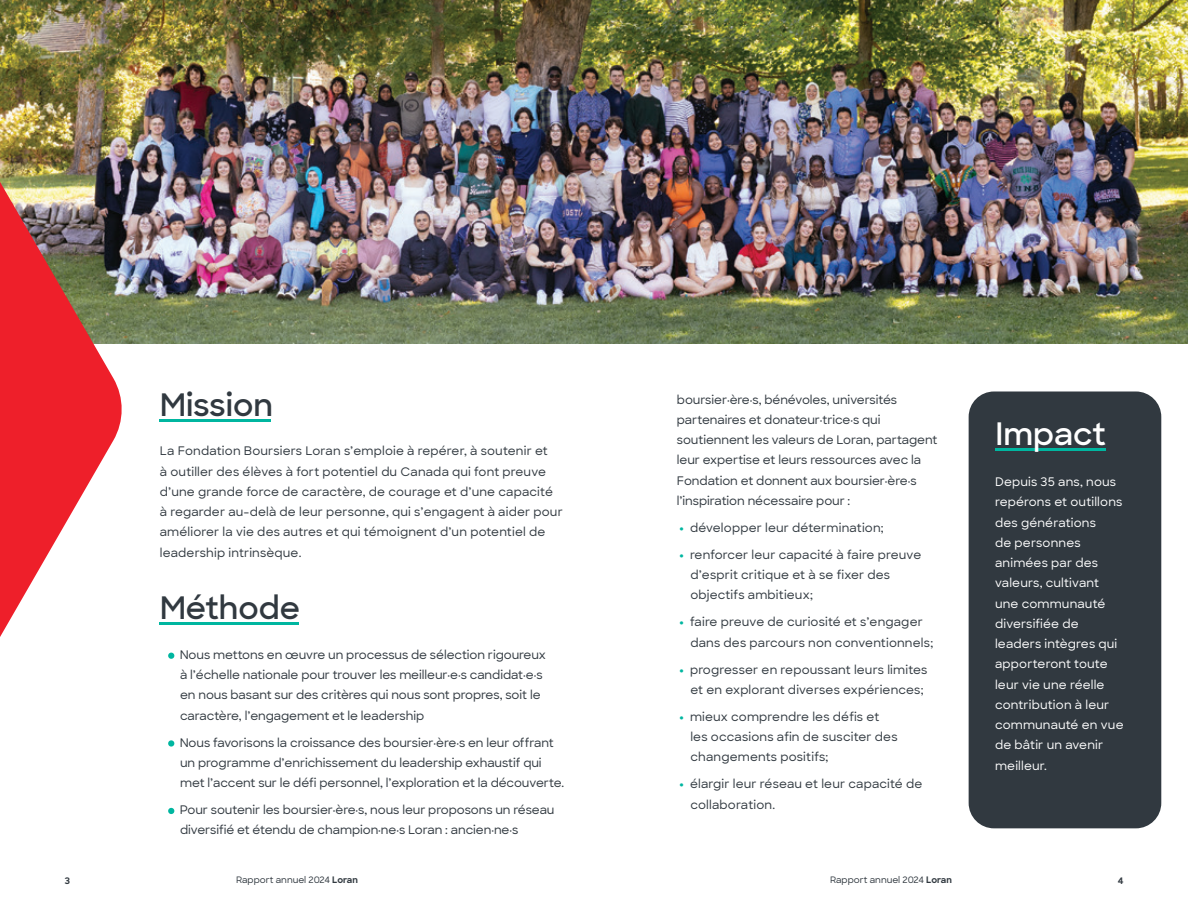
<style>
.page{position:relative;width:1188px;height:918px;background:#fff}
.page>*{position:absolute;margin:0;border:0;box-sizing:border-box;transform-origin:0 0}
.t1{font:600 31.5px "Sharp Sans";color:#313940}
.t2{font:600 31.5px "Sharp Sans";color:#fff}
.t3{font:500 12px/20.2px "Sharp Sans";letter-spacing:-.005em;color:#313940}
.t4{font:500 12px/20.2px "Sharp Sans";letter-spacing:.015em;color:#313940}
.t5{font:500 12px/20.2px "Sharp Sans";letter-spacing:.015em;color:#fff}
.t6{font:500 9px "Sharp Sans";color:#313940}
.t7{font:700 9px "Sharp Sans";color:#313940}
.s1{font-weight:800;color:#00b6a0}
.s2{font-weight:700}
</style>
<div class="page">
<img style="left:0;top:0;width:1188px;height:343px">
<hr style="left:160px;top:623px;width:139px;height:2px;background:#00b6a0">
<hr style="left:160px;top:419px;width:111px;height:2px;background:#00b6a0">
<img style="left:0;top:131px;width:124px;height:506px">
<div style="left:969px;top:392px;width:192px;height:436px;background:#313940;border-radius:25px"></div>
<hr style="left:995px;top:449px;width:110px;height:2px;background:#00b6a0">
<h1 class="t1" style="left:160px;top:382px;width:115px">Mission</h1>
<p class="t4" style="left:160px;top:440px;width:404px">La Fondation Boursiers Loran s’emploie à repérer, à soutenir et<br>à outiller des élèves à fort potentiel du Canada qui font preuve d’une grande force de caractère, de courage et d’une capacité à regarder au-delà de leur personne, qui s’engagent à aider pour améliorer la vie des autres et qui témoignent d’un potentiel de leadership intrinsèque.</p>
<h1 class="t1" style="left:160px;top:584px;width:142px">Méthode</h1>
<p class="t3" style="left:180px;top:644px;width:367px;text-indent:-11px"><span class="s1">•</span> Nous mettons en œuvre un processus de sélection rigoureux à l’échelle nationale pour trouver les meilleur·e·s candidat·e·s en nous basant sur des critères qui nous sont propres, soit le caractère, l’engagement et le leadership</p>
<p class="t3" style="left:180px;top:732px;width:386px;text-indent:-11px"><span class="s1">•</span> Nous favorisons la croissance des boursier·ère·s en leur offrant un programme d’enrichissement du leadership exhaustif qui met l’accent sur le défi personnel, l’exploration et la découverte.</p>
<p class="t3" style="left:180px;top:799px;width:376px;text-indent:-11px"><span class="s1">•</span> Pour soutenir les boursier·ère·s, nous leur proposons un réseau diversifié et étendu de champion·ne·s Loran : ancien·ne·s</p>
<p class="t3" style="left:677px;top:389px;width:262px">boursier·ère·s, bénévoles, universités partenaires et donateur·trice·s qui soutiennent les valeurs de Loran, partagent leur expertise et leurs ressources avec la Fondation et donnent aux boursier·ère·s l’inspiration nécessaire pour :</p>
<p class="t4" style="left:679px;top:517px;width:206px"><span class="s1">•</span> développer leur détermination;</p>
<p class="t4" style="left:690px;top:544px;width:232px;text-indent:-11px"><span class="s1">•</span> renforcer leur capacité à faire preuve d’esprit critique et à se fixer des objectifs ambitieux;</p>
<p class="t4" style="left:690px;top:611px;width:244px;text-indent:-11px"><span class="s1">•</span> faire preuve de curiosité et s’engager dans des parcours non conventionnels;</p>
<p class="t4" style="left:690px;top:659px;width:239px;text-indent:-11px"><span class="s1">•</span> progresser en repoussant leurs limites et en explorant diverses expériences;</p>
<p class="t4" style="left:690px;top:706px;width:209px;text-indent:-11px"><span class="s1">•</span> mieux comprendre les défis et les occasions afin de susciter des changements positifs;</p>
<p class="t4" style="left:690px;top:773px;width:234px;text-indent:-11px"><span class="s1">•</span> élargir leur réseau et leur capacité de collaboration.</p>
<h1 class="t2" style="left:995px;top:410px;width:112px">Impact</h1>
<p class="t5" style="left:995px;top:471px;width:130px">Depuis 35 ans, nous repérons et outillons des générations<br>de personnes animées par des valeurs, cultivant une communauté diversifiée de leaders intègres qui apporteront toute leur vie une réelle contribution à leur communauté en vue de bâtir un avenir meilleur.</p>
<p class="t7" style="left:65px;top:874px;width:7px">3</p>
<p class="t6" style="left:236px;top:873px;width:123px">Rapport annuel 2024 <span class="s2">Loran</span></p>
<p class="t6" style="left:830px;top:873px;width:123px">Rapport annuel 2024 <span class="s2">Loran</span></p>
<p class="t7" style="left:1118px;top:874px;width:7px">4</p>
</div>
